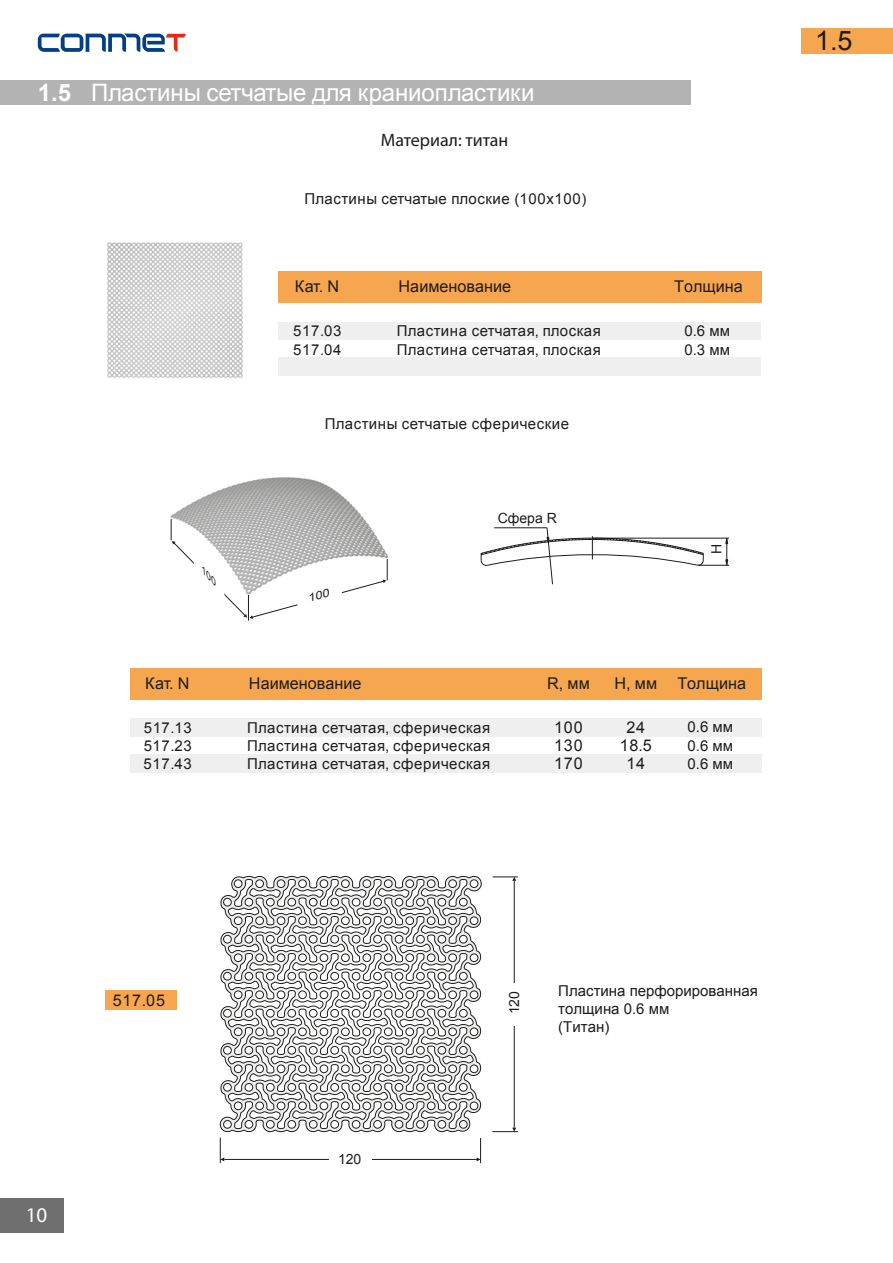
<style>
.page{position:relative;width:893px;height:1263px;background:#fff}
.page>*{position:absolute;margin:0;border:0;box-sizing:border-box;transform-origin:0 0}
.t1{font:27px "Arial";color:#1d1d1b}
.t2{font:24px "Arial";letter-spacing:-.01em;color:#fff}
.t3{font:21px "Myriad Pro";color:#fff}
.t4{font:18px "Myriad Pro";color:#1d1d1b}
.t5{font:16.2px/18.3px "Arial";color:#1d1d1b}
.t6{font:15px/18.3px "Arial";letter-spacing:.03em;color:#1d1d1b}
.t7{font:15px/18px "Arial";color:#1d1d1b}
.t8{font:14.1px "Arial";letter-spacing:-.01em;color:#1d1d1b}
.s1{font-weight:700}
</style>
<div class="page">
<img style="left:170px;top:477px;width:194px;height:64px">
<div style="left:0;top:80px;width:690px;height:24px;background:#b3b3b3"></div>
<hr style="left:592px;top:538px;width:137px;height:1px;background:#1d1d1b">
<hr style="left:698px;top:565px;width:31px;height:1px;background:#1d1d1b">
<svg style="left:725px;top:537px;width:3px;height:29px"></svg>
<svg style="left:481px;top:527px;width:223px;height:58px"></svg>
<div style="left:106px;top:990px;width:71px;height:20px;background:#f6a64f"></div>
<svg style="left:492px;top:877px;width:26px;height:255px"></svg>
<div style="left:0;top:1199px;width:64px;height:34px;background:#706f6f"></div>
<hr style="left:514px;top:881px;width:1px;height:247px;background:#1d1d1b">
<div style="left:130px;top:718px;width:631px;height:18px;background:#efefef"></div>
<div style="left:130px;top:754px;width:631px;height:18px;background:#efefef"></div>
<div style="left:130px;top:668px;width:632px;height:32px;background:#f6a64f"></div>
<svg style="left:38px;top:34px;width:148px;height:18px"></svg>
<img style="left:107px;top:242px;width:136px;height:136px">
<div style="left:279px;top:321px;width:482px;height:18px;background:#efefef"></div>
<div style="left:279px;top:358px;width:482px;height:18px;background:#efefef"></div>
<div style="left:279px;top:271px;width:482px;height:32px;background:#f6a64f"></div>
<div style="left:801px;top:28px;width:92px;height:25px;background:#f6a64f"></div>
<div style="left:511px;top:983px;width:7px;height:42px;background:#fff"></div>
<svg style="left:220px;top:875px;width:262px;height:289px"></svg>
<svg style="left:171px;top:519px;width:217px;height:102px"></svg>
<h2 class="t2" style="left:38px;top:77px;width:498px"><span class="s1">1.5</span> Пластины сетчатые для краниопластики</h2>
<p class="t4" style="left:381px;top:129px;width:129px">Материал: титан</p>
<p class="t6" style="left:305px;top:190px;width:283px">Пластины сетчатые плоские (100х100)</p>
<p class="t5" style="left:295px;top:278px;width:46px">Кат. N</p>
<p class="t5" style="left:399px;top:278px;width:114px">Наименование</p>
<p class="t5" style="left:674px;top:277px;width:70px">Толщина</p>
<p class="t6" style="left:293px;top:322px;width:50px">517.03</p>
<p class="t6" style="left:684px;top:322px;width:47px">0.6 мм<br>0.3 мм</p>
<p class="t6" style="left:397px;top:322px;width:205px">Пластина сетчатая, плоская</p>
<p class="t6" style="left:293px;top:340px;width:50px">517.04</p>
<p class="t6" style="left:397px;top:341px;width:205px">Пластина сетчатая, плоская</p>
<p class="t6" style="left:325px;top:414px;width:246px">Пластины сетчатые сферические</p>
<p class="t8" style="left:498px;top:508px;width:61px">Сфера R</p>
<p class="t8" style="left:707px;top:554px;width:12px;rotate:-90deg">H</p>
<p class="t5" style="left:145px;top:674px;width:46px">Кат. N</p>
<p class="t5" style="left:249px;top:674px;width:114px">Наименование</p>
<p class="t6" style="left:144px;top:719px;width:50px">517.13</p>
<p class="t6" style="left:247px;top:719px;width:244px">Пластина сетчатая, сферическая</p>
<p class="t6" style="left:144px;top:736px;width:50px">517.23</p>
<p class="t6" style="left:247px;top:736px;width:244px">Пластина сетчатая, сферическая</p>
<p class="t6" style="left:144px;top:754px;width:50px">517.43</p>
<p class="t6" style="left:247px;top:754px;width:244px">Пластина сетчатая, сферическая</p>
<p class="t5" style="left:547px;top:675px;width:44px">R, мм</p>
<p class="t5" style="left:554px;top:718px;width:30px">100</p>
<p class="t5" style="left:554px;top:736px;width:30px">130<br>170</p>
<p class="t5" style="left:614px;top:675px;width:44px">H, мм</p>
<p class="t5" style="left:626px;top:718px;width:20px">24</p>
<p class="t5" style="left:620px;top:736px;width:34px;text-align:center">18.5<br>14</p>
<p class="t5" style="left:677px;top:675px;width:70px">Толщина</p>
<p class="t6" style="left:687px;top:718px;width:47px;text-align:justify">0.6 мм 0.6 мм 0.6 мм</p>
<h1 class="t1" style="left:815px;top:23px;width:39px">1.5</h1>
<h3 class="t3" style="left:26px;top:1202px;width:23px">10</h3>
<p class="t5" style="left:113px;top:991px;width:54px">517.05</p>
<p class="t7" style="left:558px;top:982px;width:201px">Пластина перфорированная толщина 0.6 мм<br>(Титан)</p>
<p class="t8" style="left:505px;top:1014px;width:24px;rotate:-90deg">120</p>
<p class="t8" style="left:338px;top:1149px;width:24px">120</p>
</div>
